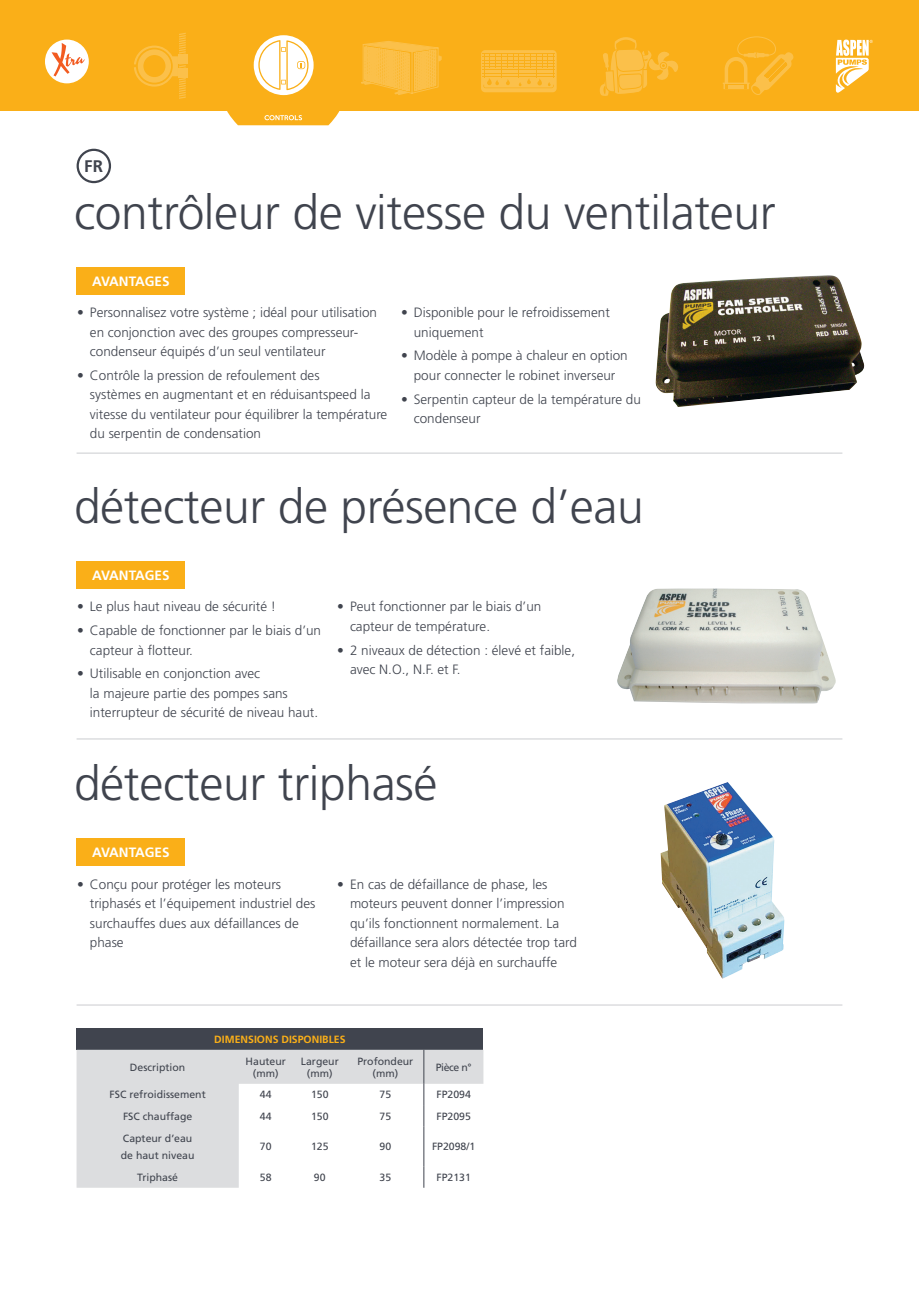
<style>
.page{position:relative;width:919px;height:1289px;background:#fff}
.page>*{position:absolute;margin:0;border:0;box-sizing:border-box;transform-origin:0 0}
.t1{font:300 48px "Frutiger LT Pro";letter-spacing:-.01em;color:#40444e}
.t2{font:700 16.8px "Frutiger LT Pro";color:#40444e}
.t3{font:300 13.5px/19.5px "Frutiger LT Pro";color:#40444e}
.t4{font:700 13.5px "Frutiger LT Pro";color:#fff}
.t5{font:10.5px/12px "Frutiger LT Pro";color:#40444e;text-align:center}
.t6{font:700 10.5px "Frutiger LT Pro";color:#faaf18}
</style>
<div class="page">
<div style="left:0;top:0;width:918px;height:110px;background:#faaf18"></div>
<svg style="left:835px;top:40px;width:37px;height:53px"></svg>
<div style="left:45px;top:40px;width:44px;height:43px;background:#fff;border-radius:50%"></div>
<svg style="left:52px;top:43px;width:33px;height:33px"></svg>
<svg style="left:134px;top:33px;width:52px;height:66px"></svg>
<div style="left:178px;top:54px;width:9px;height:10px;background:#fbc04a"></div>
<div style="left:178px;top:68px;width:9px;height:10px;background:#fbc04a"></div>
<div style="left:481px;top:50px;width:75px;height:42px;background:#fbc04a;border-radius:4px"></div>
<svg style="left:483px;top:54px;width:71px;height:34px"></svg>
<hr style="left:482px;top:53px;width:73px;height:1px;background:#faaf18">
<hr style="left:482px;top:56px;width:73px;height:1px;background:#faaf18">
<hr style="left:482px;top:60px;width:73px;height:1px;background:#faaf18">
<hr style="left:482px;top:63px;width:73px;height:1px;background:#faaf18">
<hr style="left:482px;top:66px;width:73px;height:1px;background:#faaf18">
<hr style="left:482px;top:70px;width:73px;height:1px;background:#faaf18">
<hr style="left:482px;top:73px;width:73px;height:1px;background:#faaf18">
<hr style="left:482px;top:76px;width:73px;height:1px;background:#faaf18">
<svg style="left:361px;top:41px;width:80px;height:54px"></svg>
<svg style="left:226px;top:110px;width:114px;height:15px;background:#faba39"></svg>
<svg style="left:600px;top:37px;width:78px;height:59px"></svg>
<svg style="left:722px;top:36px;width:71px;height:59px"></svg>
<div style="left:254px;top:35px;width:59px;height:60px;background:#fff;border-radius:50%"></div>
<svg style="left:258px;top:40px;width:50px;height:50px"></svg>
<div style="left:77px;top:267px;width:108px;height:27px;background:#faaf18"></div>
<div style="left:77px;top:561px;width:108px;height:27px;background:#faaf18"></div>
<div style="left:77px;top:838px;width:108px;height:27px;background:#faaf18"></div>
<img style="left:655px;top:275px;width:210px;height:132px">
<div style="left:77px;top:1028px;width:406px;height:21px;background:#40444e"></div>
<svg style="left:77px;top:1049px;width:406px;height:138px;fill:#dcdddf"></svg>
<hr style="left:423px;top:1049px;width:1px;height:34px;background:#40444e">
<svg style="left:423px;top:1083px;width:1px;height:43px"></svg>
<hr style="left:423px;top:1126px;width:1px;height:40px;background:#40444e">
<svg style="left:423px;top:1166px;width:1px;height:21px"></svg>
<hr style="left:77px;top:452px;width:765px;height:2px;background:#dcdddf">
<hr style="left:77px;top:738px;width:765px;height:1px;background:#dcdddf">
<hr style="left:77px;top:1004px;width:765px;height:1px;background:#dcdddf">
<img style="left:617px;top:588px;width:219px;height:115px">
<img style="left:660px;top:782px;width:124px;height:196px">
<div style="left:77px;top:149px;width:34px;height:34px;border:2px solid #40444e;border-radius:50%"></div>
<p class="t2" style="left:84px;top:156px;width:20px">FR</p>
<h1 class="t1" style="left:74px;top:184px;width:703px">contrôleur de vitesse du ventilateur</h1>
<p class="t4" style="left:92px;top:273px;width:79px">AVANTAGES</p>
<p class="t3" style="left:90px;top:303px;width:289px;text-indent:-13px">• Personnalisez votre système ; idéal pour utilisation en conjonction avec des groupes compresseur&shy;condenseur équipés d’un seul ventilateur</p>
<p class="t3" style="left:90px;top:365px;width:299px;text-indent:-13px">• Contrôle la pression de refoulement des<br>systèmes en augmentant et en réduisantspeed la vitesse du ventilateur pour équilibrer la température du serpentin de condensation</p>
<p class="t3" style="left:414px;top:303px;width:198px;text-indent:-13px">• Disponible pour le refroidissement uniquement</p>
<p class="t3" style="left:401px;top:346px;width:228px;text-align:center">• Modèle à pompe à chaleur en option pour connecter le robinet inverseur</p>
<p class="t3" style="left:414px;top:389px;width:229px;text-indent:-13px">• Serpentin capteur de la température du condenseur</p>
<h1 class="t1" style="left:74px;top:478px;width:571px">détecteur de présence d’eau</h1>
<p class="t4" style="left:92px;top:567px;width:79px">AVANTAGES</p>
<p class="t3" style="left:77px;top:597px;width:200px">• Le plus haut niveau de sécurité !</p>
<p class="t3" style="left:90px;top:620px;width:233px;text-indent:-13px">• Capable de fonctionner par le biais d’un capteur à flotteur.</p>
<p class="t3" style="left:90px;top:664px;width:230px;text-indent:-13px">• Utilisable en conjonction avec<br>la majeure partie des pompes sans interrupteur de sécurité de niveau haut.</p>
<p class="t3" style="left:350px;top:597px;width:193px;text-indent:-13px">• Peut fonctionner par le biais d’un capteur de température.</p>
<p class="t3" style="left:350px;top:640px;width:227px;text-indent:-13px">• 2 niveaux de détection : élevé et faible, avec N.O., N.F. et F.</p>
<h1 class="t1" style="left:74px;top:755px;width:365px">détecteur triphasé</h1>
<p class="t4" style="left:92px;top:844px;width:79px">AVANTAGES</p>
<p class="t3" style="left:90px;top:874px;width:227px;text-indent:-13px">• Conçu pour protéger les moteurs triphasés et l’équipement industriel des surchauffes dues aux défaillances de phase</p>
<p class="t3" style="left:350px;top:874px;width:228px;text-indent:-13px">• En cas de défaillance de phase, les moteurs peuvent donner l’impression qu’ils fonctionnent normalement. La défaillance sera alors détectée trop tard et le moteur sera déjà en surchauffe</p>
<p class="t6" style="left:214px;top:1033px;width:133px">DIMENSIONS DISPONIBLES</p>
<p class="t5" style="left:130px;top:1061px;width:57px">Description</p>
<p class="t5" style="left:245px;top:1055px;width:42px">Hauteur (mm)</p>
<p class="t5" style="left:301px;top:1055px;width:39px">Largeur (mm)</p>
<p class="t5" style="left:357px;top:1055px;width:58px">Profondeur (mm)</p>
<p class="t5" style="left:435px;top:1061px;width:37px">Pièce n°</p>
<p class="t5" style="left:109px;top:1088px;width:98px">FSC refroidissement</p>
<p class="t5" style="left:260px;top:1088px;width:13px">44</p>
<p class="t5" style="left:311px;top:1088px;width:19px">150</p>
<p class="t5" style="left:379px;top:1088px;width:13px">75</p>
<p class="t5" style="left:436px;top:1088px;width:36px">FP2094</p>
<p class="t5" style="left:123px;top:1109px;width:71px">FSC chauffage</p>
<p class="t5" style="left:260px;top:1109px;width:13px">44</p>
<p class="t5" style="left:311px;top:1109px;width:19px">150</p>
<p class="t5" style="left:379px;top:1109px;width:13px">75</p>
<p class="t5" style="left:436px;top:1109px;width:36px">FP2095</p>
<p class="t5" style="left:121px;top:1129px;width:75px;line-height:17.1px;text-align:left">Capteur d’eau de haut niveau</p>
<p class="t5" style="left:260px;top:1140px;width:13px">70</p>
<p class="t5" style="left:311px;top:1140px;width:19px">125</p>
<p class="t5" style="left:379px;top:1140px;width:13px">90</p>
<p class="t5" style="left:432px;top:1140px;width:45px">FP2098/1</p>
<p class="t5" style="left:137px;top:1171px;width:42px">Triphasé</p>
<p class="t5" style="left:260px;top:1171px;width:13px">58</p>
<p class="t5" style="left:314px;top:1171px;width:13px">90</p>
<p class="t5" style="left:379px;top:1171px;width:13px">35</p>
<p class="t5" style="left:436px;top:1171px;width:36px">FP2131</p>
</div>
